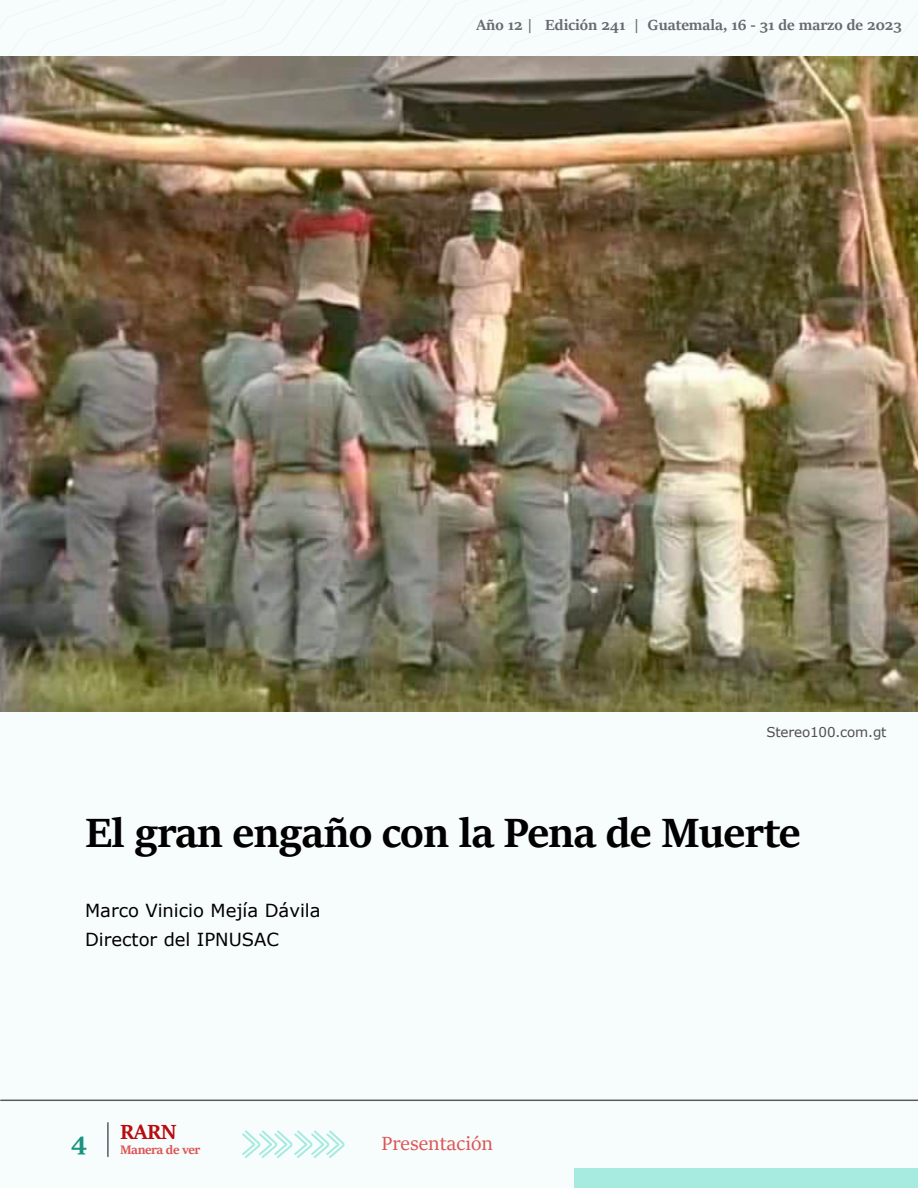
<style>
.page{position:relative;width:918px;height:1188px;background:#f7fdfc}
.page>*{position:absolute;margin:0;border:0;box-sizing:border-box;transform-origin:0 0}
.t1{font:700 45px "Sitka Heading";letter-spacing:-.02em;color:#000}
.t2{font:700 28.5px "Sitka Heading";color:#1b937e}
.t3{font:700 22.5px "Sitka Heading";color:#b90b10}
.t4{font:21px "Sitka Heading";color:#de5454}
.t5{font:18px/28.5px "Verdana";color:#000}
.t6{font:700 16.5px "Sitka Display";color:#6c6b6f}
.t7{font:13.5px "Verdana";letter-spacing:-.01em;color:#4f4e50}
.t8{font:700 13.5px "Sitka Heading";letter-spacing:-.03em;color:#de5454}
</style>
<div class="page">
<svg style="left:242px;top:1130px;width:103px;height:28px"></svg>
<div style="left:574px;top:1168px;width:344px;height:20px;background:#a6eae0"></div>
<hr style="left:1px;top:1100px;width:917px;height:1px;background:#5b5b5f">
<hr style="left:107px;top:1123px;width:2px;height:34px;background:#5b5b5f">
<img style="left:0;top:56px;width:918px;height:656px">
<p class="t6" style="left:476px;top:13px;width:427px">Año 12 | Edición 241 | Guatemala, 16 - 31 de marzo de 2023</p>
<p class="t7" style="left:766px;top:723px;width:122px">Stereo100.com.gt</p>
<h1 class="t1" style="left:85px;top:800px;width:717px">El gran engaño con la Pena de Muerte</h1>
<p class="t5" style="left:85px;top:896px;width:237px">Marco Vinicio Mejía Dávila<br>Director del IPNUSAC</p>
<h3 class="t3" style="left:120px;top:1115px;width:58px">RARN</h3>
<h2 class="t2" style="left:71px;top:1120px;width:18px">4</h2>
<p class="t4" style="left:381px;top:1128px;width:113px">Presentación</p>
<p class="t8" style="left:120px;top:1139px;width:82px">Manera de ver</p>
</div>
